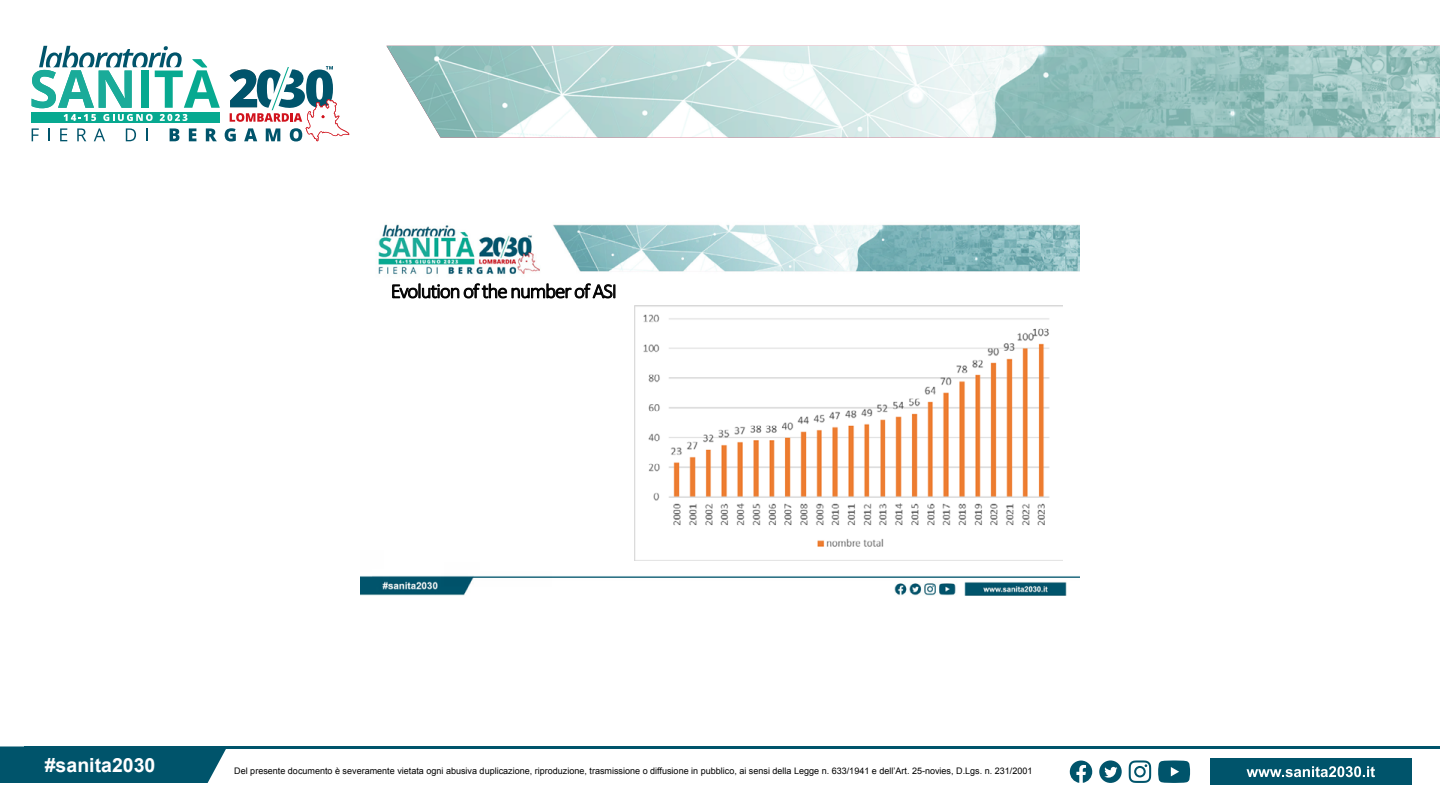
<style>
.page{position:relative;width:1440px;height:810px;background:#fff}
.page>*{position:absolute;margin:0;border:0;box-sizing:border-box;transform-origin:0 0}
.t1{font:300 20.62px "Calibri";letter-spacing:-.055em;color:#000}
.t2{font:700 19.5px "Arial";color:#fff}
.t3{font:9px "Arial";color:#000}
</style>
<div class="page">
<img style="left:386px;top:46px;width:1054px;height:92px">
<svg style="left:32px;top:46px;width:317px;height:95px"></svg>
<div style="left:0;top:746px;width:226px;height:37px;background:#00546b"></div>
<div style="left:1210px;top:759px;width:201px;height:26px;background:#00546b"></div>
<hr style="left:24px;top:746px;width:1416px;height:3px;background:#00546b">
<svg style="left:1247px;top:766px;width:128px;height:11px"></svg>
<svg style="left:1129px;top:760px;width:22px;height:23px"></svg>
<svg style="left:1158px;top:760px;width:32px;height:23px"></svg>
<svg style="left:1070px;top:761px;width:22px;height:22px"></svg>
<svg style="left:1099px;top:760px;width:23px;height:23px"></svg>
<img style="left:360px;top:224px;width:720px;height:372px">
<img style="left:635px;top:305px;width:428px;height:255px">
<h1 class="t1" style="left:391px;top:278px;width:228px">Evolution of the number of ASI</h1>
<h2 class="t2" style="left:45px;top:752px;width:112px">#sanita2030</h2>
<p class="t3" style="left:234px;top:765px;width:800px">Del presente documento è severamente vietata ogni abusiva duplicazione, riproduzione, trasmissione o diffusione in pubblico, ai sensi della Legge n. 633/1941 e dell’Art. 25-novies, D.Lgs. n. 231/2001</p>
</div>
